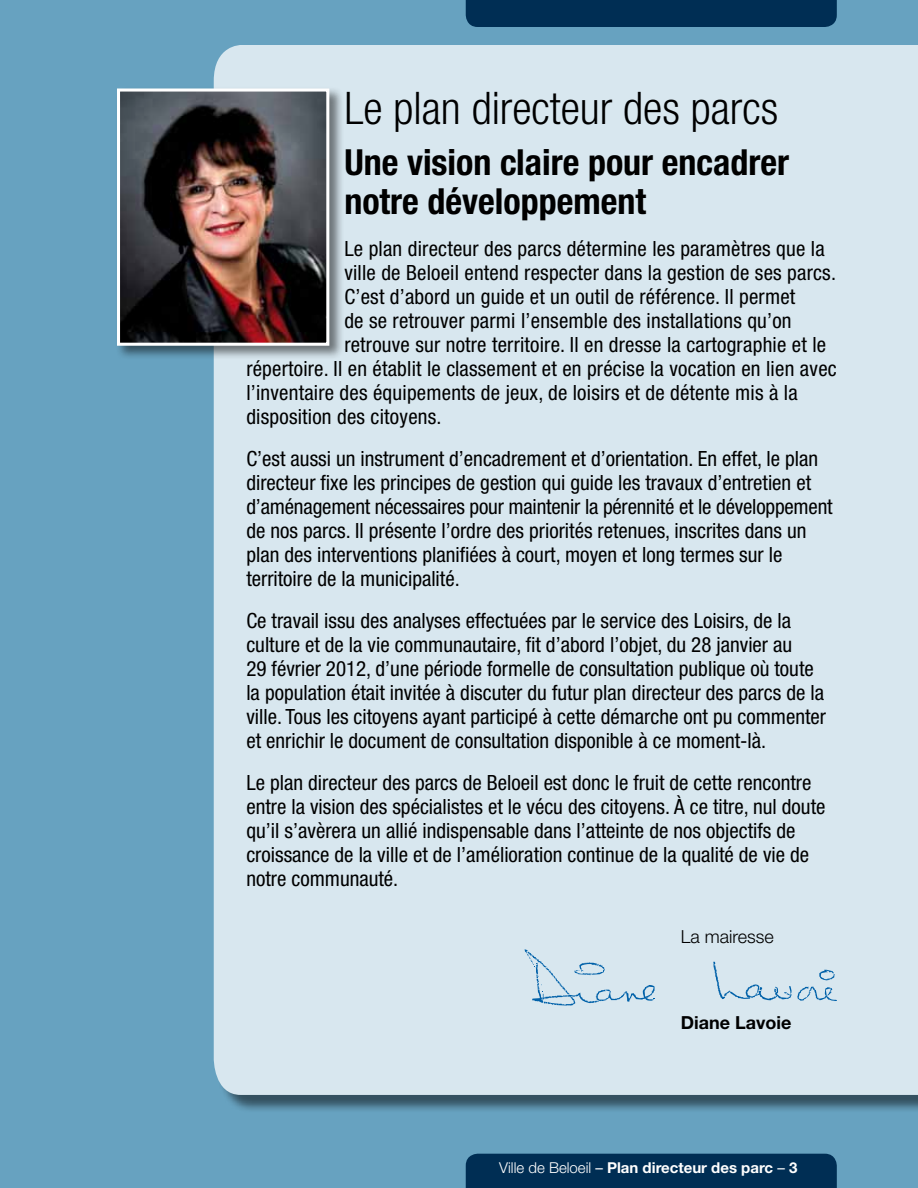
<style>
.page{position:relative;width:918px;height:1188px;background:#67a2c0}
.page>*{position:absolute;margin:0;border:0;box-sizing:border-box;transform-origin:0 0}
.t1{font:300 condensed 45px "Helvetica Neue";color:#000}
.t2{font:700 condensed 36px/39px "Helvetica Neue";color:#000}
.t3{font:condensed 21px/24px "Helvetica Neue";color:#000}
.t4{font:700 18px "Helvetica Neue";color:#000}
.t5{font:300 18px "Helvetica Neue";color:#000}
.t6{font:700 15px "Helvetica Neue";color:#fff}
.s1{font-weight:300}
.s2{font-weight:400}
</style>
<div class="page">
<div style="left:214px;top:45px;width:704px;height:1050px;background:#d8e7ef"></div>
<div style="left:115px;top:86px;width:229px;height:274px;background:#000;opacity:.5"></div>
<img style="left:121px;top:92px;width:204px;height:250px">
<div style="left:117px;top:88px;width:212px;height:258px;border:3px solid #fff"></div>
<div style="left:466px;top:1154px;width:371px;height:34px;background:#002e54"></div>
<div style="left:466px;top:0;width:371px;height:27px;background:#002e54"></div>
<svg style="left:713px;top:962px;width:124px;height:39px"></svg>
<svg style="left:525px;top:949px;width:130px;height:57px"></svg>
<h1 class="t1" style="left:344px;top:83px;width:435px">Le plan directeur des parcs</h1>
<h2 class="t2" style="left:344px;top:143px;width:446px">Une vision claire pour encadrer notre développement</h2>
<p class="t3" style="left:344px;top:237px;width:482px">Le plan directeur des parcs détermine les paramètres que la</p>
<p class="t3" style="left:344px;top:261px;width:493px">ville de Beloeil entend respecter dans la gestion de ses parcs.</p>
<p class="t3" style="left:344px;top:285px;width:453px">C’est d’abord un guide et un outil de référence. Il permet</p>
<p class="t3" style="left:344px;top:309px;width:449px">de se retrouver parmi l’ensemble des installations qu’on</p>
<p class="t3" style="left:344px;top:333px;width:483px">retrouve sur notre territoire. Il en dresse la cartographie et le</p>
<p class="t3" style="left:246px;top:357px;width:592px">répertoire. Il en établit le classement et en précise la vocation en lien avec</p>
<p class="t3" style="left:246px;top:381px;width:553px">l’inventaire des équipements de jeux, de loisirs et de détente mis à la</p>
<p class="t3" style="left:246px;top:405px;width:197px">disposition des citoyens.</p>
<p class="t3" style="left:246px;top:447px;width:588px">C’est aussi un instrument d’encadrement et d’orientation. En effet, le plan directeur fixe les principes de gestion qui guide les travaux d’entretien et d’aménagement nécessaires pour maintenir la pérennité et le développement de nos parcs. Il présente l’ordre des priorités retenues, inscrites dans un plan des interventions planifiées à court, moyen et long termes sur le territoire de la municipalité.</p>
<p class="t3" style="left:246px;top:609px;width:581px">Ce travail issu des analyses effectuées par le service des Loisirs, de la culture et de la vie communautaire, fit d’abord l’objet, du 28 janvier au<br>29 février 2012, d’une période formelle de consultation publique où toute la population était invitée à discuter du futur plan directeur des parcs de la ville. Tous les citoyens ayant participé à cette démarche ont pu commenter et enrichir le document de consultation disponible à ce moment-là.</p>
<p class="t3" style="left:246px;top:771px;width:581px">Le plan directeur des parcs de Beloeil est donc le fruit de cette rencontre entre la vision des spécialistes et le vécu des citoyens. À ce titre, nul doute qu’il s’avèrera un allié indispensable dans l’atteinte de nos objectifs de croissance de la ville et de l’amélioration continue de la qualité de vie de notre communauté.</p>
<p class="t5" style="left:681px;top:925px;width:95px">La mairesse</p>
<p class="t4" style="left:681px;top:1012px;width:112px">Diane Lavoie</p>
<p class="t6" style="left:499px;top:1158px;width:300px"><span class="s1">Ville de Beloeil</span> <span class="s2">–</span> Plan directeur des parc <span class="s2">–</span> 3</p>
</div>
